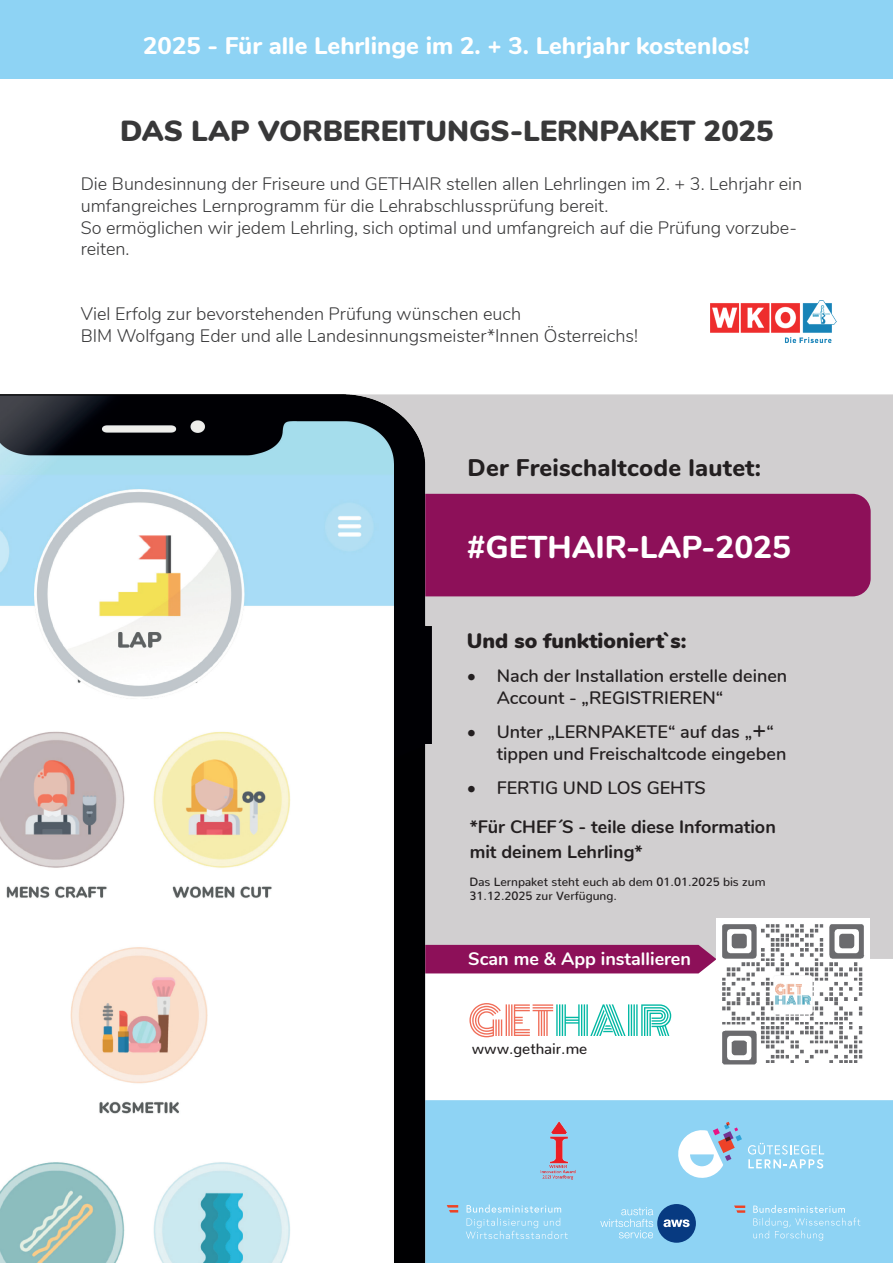
<style>
.page{position:relative;width:893px;height:1263px;background:#fff}
.page>*{position:absolute;margin:0;border:0;box-sizing:border-box;transform-origin:0 0}
.t1{font:800 31.5px "Nunito";color:#fff}
.t2{font:900 29.1px "Nunito";color:#383839}
.t3{font:800 24px "Nunito";color:#fff}
.t4{font:800 24px "Nunito";letter-spacing:.01em;color:#231f20}
.t5{font:900 21px "Nunito";color:#231f20}
.t6{font:300 18px/21.6px "Nunito";color:#383839}
.t7{font:600 18px/21.6px "Nunito";color:#231f20}
.t8{font:700 18px/25.2px "Nunito";color:#231f20}
.t9{font:700 18px "Nunito";color:#fff}
.t10{font:500 15px "Nunito";color:#231f20}
.t11{font:500 12px/14.4px "Nunito";color:#231f20}
.s1{font-size:24px}
</style>
<div class="page">
<div style="left:431px;top:394px;width:462px;height:565px;background:#d1cfd0"></div>
<div style="left:361px;top:494px;width:510px;height:102px;background:#8d1059;border-radius:18px"></div>
<div style="left:431px;top:1100px;width:462px;height:163px;background:#8ed3f4"></div>
<div style="left:0;top:0;width:893px;height:79px;background:#8ed3f4"></div>
<img style="left:710px;top:300px;width:127px;height:42px">
<img style="left:514px;top:1118px;width:96px;height:64px">
<svg style="left:748px;top:1143px;width:76px;height:25px;background:#a9ddf6"></svg>
<svg style="left:678px;top:1122px;width:64px;height:56px"></svg>
<svg style="left:753px;top:1205px;width:107px;height:36px;background:#99d7f4"></svg>
<svg style="left:734px;top:1205px;width:11px;height:8px"></svg>
<svg style="left:469px;top:1003px;width:157px;height:34px"></svg>
<hr style="left:636px;top:1004px;width:2px;height:32px;background:#03b8a4">
<hr style="left:633px;top:1004px;width:2px;height:32px;background:#03b8a4">
<hr style="left:631px;top:1004px;width:1px;height:32px;background:#03b8a4">
<hr style="left:628px;top:1004px;width:1px;height:32px;background:#03b8a4">
<svg style="left:641px;top:1004px;width:30px;height:32px"></svg>
<svg style="left:600px;top:1207px;width:53px;height:31px;background:#9dd8f5"></svg>
<div style="left:657px;top:1204px;width:39px;height:39px;background:#073a81;border-radius:50%"></div>
<svg style="left:663px;top:1219px;width:27px;height:8px"></svg>
<svg style="left:466px;top:1204px;width:102px;height:35px;background:#9bd8f5"></svg>
<svg style="left:447px;top:1205px;width:11px;height:7px"></svg>
<div style="left:431px;top:945px;width:285px;height:28px;background:#8d1059"></div>
<img style="left:716px;top:918px;width:153px;height:147px">
<img style="left:0;top:394px;width:431px;height:869px">
<h3 class="t3" style="left:143px;top:28px;width:608px">2025 - Für alle Lehrlinge im 2. + 3. Lehrjahr kostenlos!</h3>
<h2 class="t2" style="left:120px;top:109px;width:655px">DAS LAP VORBEREITUNGS-LERNPAKET 2025</h2>
<p class="t6" style="left:81px;top:172px;width:723px">Die Bundesinnung der Friseure und GETHAIR stellen allen Lehrlingen im 2. + 3. Lehrjahr ein umfangreiches Lernprogramm für die Lehrabschlussprüfung bereit.<br>So ermöglichen wir jedem Lehrling, sich optimal und umfangreich auf die Prüfung vorzube&shy;reiten.</p>
<p class="t6" style="left:81px;top:302px;width:559px">Viel Erfolg zur bevorstehenden Prüfung wünschen euch<br>BIM Wolfgang Eder und alle Landesinnungsmeister*Innen Österreichs!</p>
<h3 class="t4" style="left:468px;top:450px;width:295px">Der Freischaltcode lautet:</h3>
<h1 class="t1" style="left:467px;top:524px;width:326px">#GETHAIR-LAP-2025</h1>
<p class="t5" style="left:467px;top:625px;width:221px">Und so funktioniert`s:</p>
<p class="t7" style="left:497px;top:664px;width:292px;text-indent:-30px">• Nach der Installation erstelle deinen<br>Account - „REGISTRIEREN“</p>
<p class="t7" style="left:497px;top:720px;width:291px;text-indent:-30px">• Unter „LERNPAKETE“ auf das „<span class="s1">+</span>“ tippen und Freischaltcode eingeben</p>
<p class="t7" style="left:467px;top:776px;width:240px">• FERTIG UND LOS GEHTS</p>
<p class="t8" style="left:470px;top:813px;width:308px">*Für CHEF´S - teile diese Information mit deinem Lehrling*</p>
<p class="t11" style="left:469px;top:873px;width:297px">Das Lernpaket steht euch ab dem 01.01.2025 bis zum<br>31.12.2025 zur Verfügung.</p>
<p class="t9" style="left:468px;top:946px;width:224px">Scan me &amp; App installieren</p>
<p class="t10" style="left:472px;top:1035px;width:117px">www.gethair.me</p>
</div>
